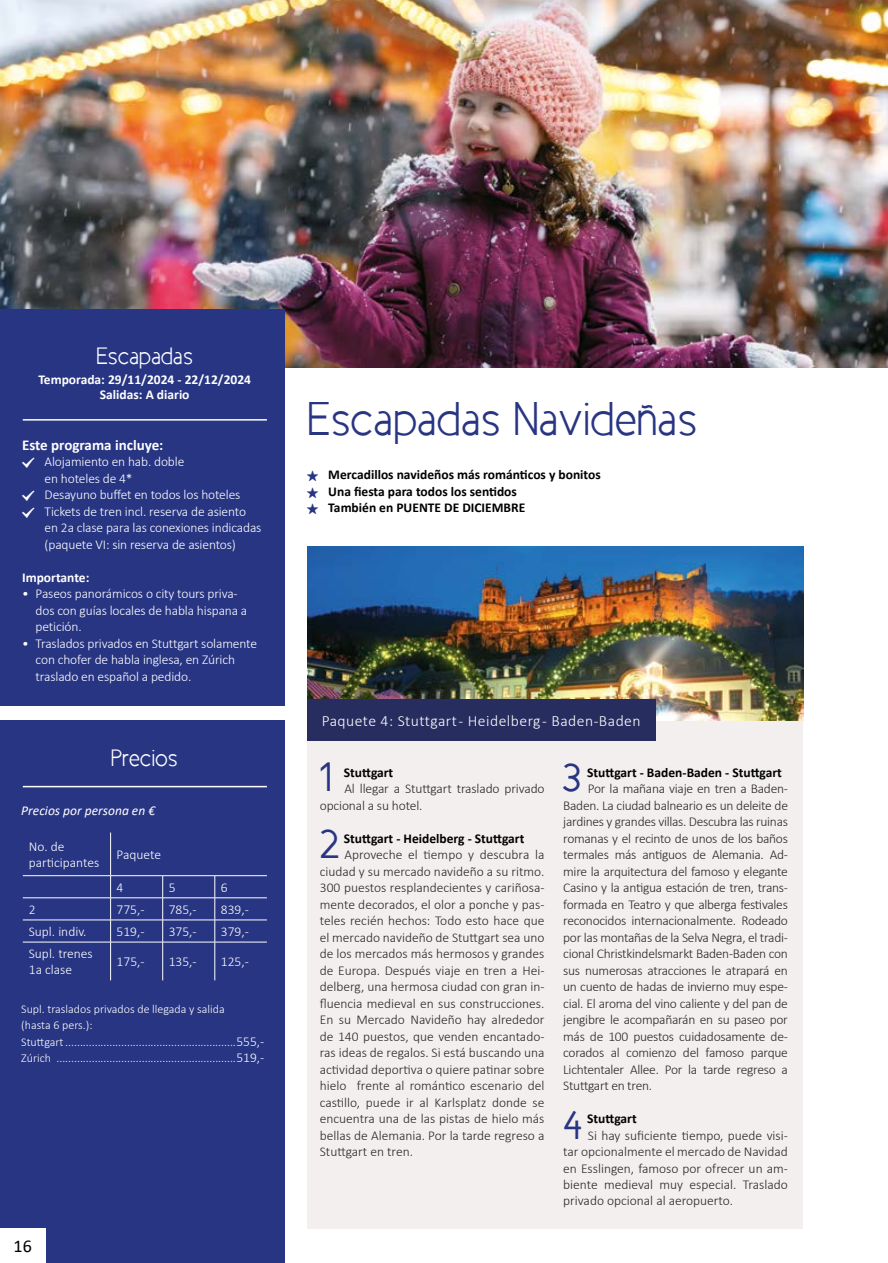
<style>
.page{position:relative;width:888px;height:1263px;background:#fff}
.page>*{position:absolute;margin:0;border:0;box-sizing:border-box;transform-origin:0 0}
.t1{font:48px "New Cicle Semi";color:#283583}
.t2{font:41.7px/67.1px "New Cicle Gordita";color:#283583}
.t3{font:24px "New Cicle Semi";color:#fff}
.t4{font:18px "Calibri";color:#000}
.t5{font:300 15.6px "Calibri";letter-spacing:.03em;color:#fff}
.t6{font:700 15px "Calibri";color:#fff}
.t7{font:300 13.5px/16.5px "Calibri";letter-spacing:-.01em;color:#282827;text-align:justify}
.t8{font:300 13.5px/16.5px "Calibri";letter-spacing:-.01em;color:#fff}
.t9{font:700 13.5px/16.5px "Calibri";color:#000}
.t10{font:700 13.5px/15px "Calibri";color:#fff;text-align:center}
.t11{font:italic 13.5px "Calibri";color:#fff}
.t12{font:300 12px/16.5px "Calibri";color:#fff}
.s1{font-size:13.5px}
</style>
<div class="page">
<div style="left:307px;top:720px;width:496px;height:508px;background:#f3efee"></div>
<img style="left:307px;top:546px;width:496px;height:174px">
<img style="left:0;top:0;width:888px;height:368px">
<div style="left:307px;top:699px;width:348px;height:42px;background:#282d60"></div>
<div style="left:0;top:309px;width:284px;height:397px;background:#283583"></div>
<hr style="left:23px;top:419px;width:244px;height:2px;background:#fff">
<div style="left:0;top:720px;width:284px;height:543px;background:#283583"></div>
<hr style="left:110px;top:832px;width:1px;height:43px;background:#fff">
<svg style="left:110px;top:876px;width:1px;height:66px"></svg>
<svg style="left:162px;top:876px;width:1px;height:66px"></svg>
<svg style="left:214px;top:876px;width:1px;height:66px"></svg>
<hr style="left:110px;top:942px;width:1px;height:38px;background:#fff">
<hr style="left:162px;top:942px;width:1px;height:38px;background:#fff">
<hr style="left:214px;top:942px;width:1px;height:38px;background:#fff">
<hr style="left:23px;top:875px;width:88px;height:1px;background:#fff">
<hr style="left:111px;top:875px;width:52px;height:1px;background:#fff">
<hr style="left:163px;top:875px;width:52px;height:1px;background:#fff">
<hr style="left:215px;top:875px;width:52px;height:1px;background:#fff">
<hr style="left:23px;top:897px;width:88px;height:1px;background:#fff">
<hr style="left:111px;top:897px;width:52px;height:1px;background:#fff">
<hr style="left:163px;top:897px;width:52px;height:1px;background:#fff">
<hr style="left:215px;top:897px;width:52px;height:1px;background:#fff">
<hr style="left:23px;top:920px;width:88px;height:1px;background:#fff">
<hr style="left:111px;top:920px;width:52px;height:1px;background:#fff">
<hr style="left:163px;top:920px;width:52px;height:1px;background:#fff">
<hr style="left:215px;top:920px;width:52px;height:1px;background:#fff">
<hr style="left:23px;top:942px;width:88px;height:1px;background:#fff">
<hr style="left:111px;top:942px;width:52px;height:1px;background:#fff">
<hr style="left:163px;top:942px;width:52px;height:1px;background:#fff">
<hr style="left:215px;top:942px;width:52px;height:1px;background:#fff">
<hr style="left:23px;top:786px;width:244px;height:1px;background:#fff">
<div style="left:0;top:1228px;width:45px;height:35px;background:#fff"></div>
<h3 class="t3" style="left:96px;top:343px;width:98px">Escapadas</h3>
<p class="t10" style="left:38px;top:372px;width:214px">Temporada: 29/11/2024 - 22/12/2024<br>Salidas: A diario</p>
<p class="t6" style="left:22px;top:434px;width:143px">Este programa incluye:</p>
<p class="t8" style="left:45px;top:453px;width:218px">Alojamiento en hab. doble<br>en hoteles de 4*<br>Desayuno buffet en todos los hoteles<br>Tickets de tren incl. reserva de asiento en 2a clase para las conexiones indicadas (paquete VI: sin reserva de asientos)</p>
<p class="t10" style="left:22px;top:569px;width:69px">Importante:</p>
<p class="t8" style="left:36px;top:585px;width:213px;text-indent:-14px">• Paseos panorámicos o city tours priva&shy;dos con guías locales de habla hispana a petición.</p>
<p class="t8" style="left:36px;top:635px;width:223px;text-indent:-14px">• Traslados privados en Stuttgart solamente con chofer de habla inglesa, en Zúrich traslado en español a pedido.</p>
<h3 class="t3" style="left:111px;top:746px;width:69px">Precios</h3>
<p class="t11" style="left:21px;top:801px;width:135px">Precios por persona en €</p>
<p class="t8" style="left:29px;top:838px;width:72px">No. de participantes</p>
<p class="t8" style="left:117px;top:846px;width:46px">Paquete</p>
<p class="t8" style="left:117px;top:879px;width:8px">4</p>
<p class="t8" style="left:169px;top:879px;width:8px">5</p>
<p class="t8" style="left:221px;top:879px;width:8px">6</p>
<p class="t8" style="left:29px;top:901px;width:8px">2</p>
<p class="t8" style="left:117px;top:901px;width:29px">775,-</p>
<p class="t8" style="left:169px;top:901px;width:29px">785,-</p>
<p class="t8" style="left:221px;top:901px;width:29px">839,-</p>
<p class="t8" style="left:29px;top:923px;width:59px">Supl. indiv.</p>
<p class="t8" style="left:117px;top:923px;width:29px">519,-</p>
<p class="t8" style="left:169px;top:923px;width:29px">375,-</p>
<p class="t8" style="left:221px;top:923px;width:29px">379,-</p>
<p class="t8" style="left:29px;top:945px;width:65px">Supl. trenes<br>1a clase</p>
<p class="t8" style="left:117px;top:953px;width:29px">175,-</p>
<p class="t8" style="left:169px;top:953px;width:29px">135,-</p>
<p class="t8" style="left:221px;top:953px;width:29px">125,-</p>
<p class="t12" style="left:21px;top:1000px;width:245px">Supl. traslados privados de llegada y salida<br>(hasta 6 pers.):<br>Stuttgart..........................................................<span class="s1">555,- </span>Zúrich .............................................................<span class="s1">519,-</span></p>
<h3 class="t4" style="left:14px;top:1233px;width:20px">16</h3>
<h1 class="t1" style="left:307px;top:394px;width:391px">Escapadas Navideñas</h1>
<p class="t9" style="left:328px;top:466px;width:274px">Mercadillos navideños más románticos y bonitos<br>Una fiesta para todos los sentidos<br>También en PUENTE DE DICIEMBRE</p>
<p class="t5" style="left:322px;top:711px;width:320px">Paquete 4: Stuttgart - Heidelberg - Baden-Baden</p>
<h2 class="t2" style="left:320px;top:743px;width:21px">1<br>2</h2>
<p class="t9" style="left:587px;top:764px;width:196px">Stuttgart - Baden-Baden - Stuttgart</p>
<h2 class="t2" style="left:563px;top:744px;width:19px">3</h2>
<p class="t9" style="left:344px;top:764px;width:51px">Stuttgart</p>
<p class="t7" style="left:320px;top:780px;width:226px;text-indent:25px">Al llegar a Stuttgart traslado privado opcional a su hotel.</p>
<p class="t9" style="left:344px;top:829px;width:182px">Stuttgart - Heidelberg - Stuttgart</p>
<p class="t7" style="left:320px;top:846px;width:226px;text-indent:25px">Aproveche el tiempo y descubra la ciudad y su mercado navideño a su ritmo.<br>300 puestos resplandecientes y cariñosa&shy;mente decorados, el olor a ponche y pas&shy;teles recién hechos: Todo esto hace que el mercado navideño de Stuttgart sea uno de los mercados más hermosos y grandes de Europa. Después viaje en tren a Hei&shy;delberg, una hermosa ciudad con gran in&shy;fluencia medieval en sus construcciones.<br>En su Mercado Navideño hay alrededor de 140 puestos, que venden encantado&shy;ras ideas de regalos. Si está buscando una actividad deportiva o quiere patinar sobre hielo frente al romántico escenario del castillo, puede ir al Karlsplatz donde se encuentra una de las pistas de hielo más bellas de Alemania. Por la tarde regreso a Stuttgart en tren.</p>
<p class="t7" style="left:563px;top:780px;width:226px;text-indent:25px">Por la mañana viaje en tren a Baden-Baden. La ciudad balneario es un deleite de jardines y grandes villas. Descubra las ruinas romanas y el recinto de unos de los baños termales más antiguos de Alemania. Ad&shy;mire la arquitectura del famoso y elegante Casino y la antigua estación de tren, trans&shy;formada en Teatro y que alberga festivales reconocidos internacionalmente. Rodeado por las montañas de la Selva Negra, el tradi&shy;cional Christkindelsmarkt Baden-Baden con sus numerosas atracciones le atrapará en un cuento de hadas de invierno muy espe&shy;cial. El aroma del vino caliente y del pan de jengibre le acompañarán en su paseo por más de 100 puestos cuidadosamente de&shy;corados al comienzo del famoso parque Lichtentaler Allee. Por la tarde regreso a Stuttgart en tren.</p>
<p class="t9" style="left:587px;top:1110px;width:51px">Stuttgart</p>
<p class="t7" style="left:563px;top:1126px;width:226px;text-indent:25px">Si hay suficiente tiempo, puede visi&shy;tar opcionalmente el mercado de Navidad en Esslingen, famoso por ofrecer un am&shy;biente medieval muy especial. Traslado privado opcional al aeropuerto.</p>
<h2 class="t2" style="left:563px;top:1091px;width:21px">4</h2>
</div>
